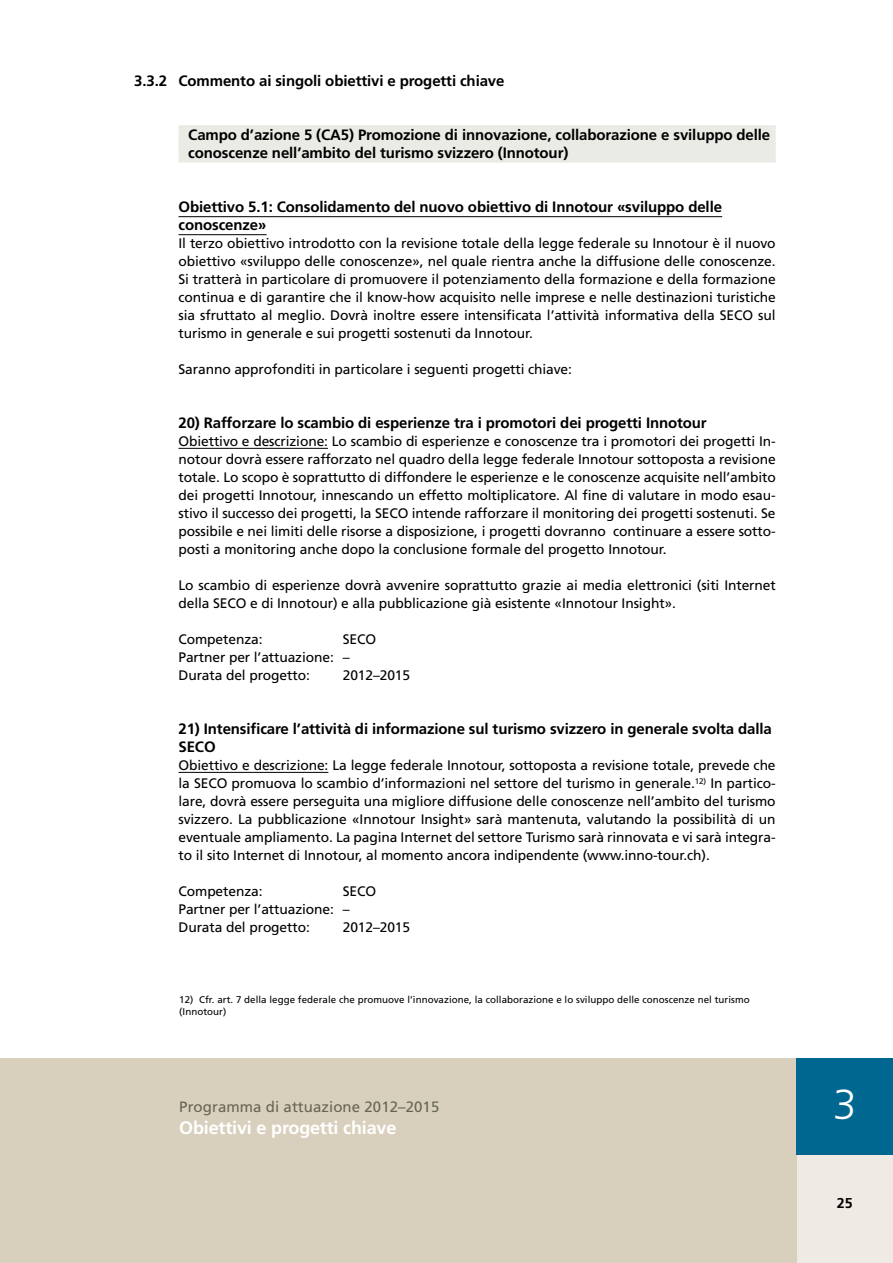
<style>
.page{position:relative;width:893px;height:1263px;background:#fff}
.page>*{position:absolute;margin:0;border:0;box-sizing:border-box;transform-origin:0 0}
.t1{font:300 42px "Frutiger";color:#fff}
.t2{font:700 18px "Frutiger";letter-spacing:-.01em;color:#fff}
.t3{font:700 15px/18px "Frutiger";letter-spacing:-.01em;color:#000}
.t4{font:15px "Frutiger";letter-spacing:.005em;color:#676653}
.t5{font:700 14.25px "Frutiger";color:#000}
.t6{font:13.8px/18px "Frutiger";letter-spacing:-.01em;color:#000;text-align:justify}
.t7{font:9.75px/11.7px "Frutiger";letter-spacing:.005em;color:#000}
</style>
<div class="page">
<div style="left:0;top:1058px;width:893px;height:205px;background:#d9cfbd"></div>
<div style="left:797px;top:1154px;width:96px;height:109px;background:#efebe4"></div>
<div style="left:797px;top:1058px;width:96px;height:96px;background:#006890"></div>
<div style="left:179px;top:125px;width:597px;height:20px;background:#ebebe6"></div>
<div style="left:179px;top:143px;width:597px;height:20px;background:#ebebe6"></div>
<hr style="left:179px;top:216px;width:543px;height:1px;background:#000">
<hr style="left:179px;top:234px;width:88px;height:1px;background:#000">
<hr style="left:179px;top:448px;width:149px;height:1px;background:#000">
<hr style="left:179px;top:772px;width:149px;height:1px;background:#000">
<p class="t3" style="left:134px;top:72px;width:372px">3.3.2 Commento ai singoli obiettivi e progetti chiave</p>
<p class="t3" style="left:188px;top:126px;width:583px">Campo d’azione 5 (CA5) Promozione di innovazione, collaborazione e sviluppo delle conoscenze nell’ambito del turismo svizzero (Innotour)</p>
<p class="t3" style="left:179px;top:198px;width:545px">Obiettivo 5.1: Consolidamento del nuovo obiettivo di Innotour «sviluppo delle conoscenze»</p>
<p class="t6" style="left:179px;top:234px;width:599px">Il terzo obiettivo introdotto con la revisione totale della legge federale su Innotour è il nuovo obiettivo «sviluppo delle conoscenze», nel quale rientra anche la diffusione delle conoscenze.<br>Si tratterà in particolare di promuovere il potenziamento della formazione e della formazione continua e di garantire che il know-how acquisito nelle imprese e nelle destinazioni turistiche sia sfruttato al meglio. Dovrà inoltre essere intensificata l’attività informativa della SECO sul turismo in generale e sui progetti sostenuti da Innotour.</p>
<p class="t6" style="left:179px;top:360px;width:395px">Saranno approfonditi in particolare i seguenti progetti chiave:</p>
<p class="t3" style="left:179px;top:414px;width:530px">20) Rafforzare lo scambio di esperienze tra i promotori dei progetti Innotour</p>
<p class="t6" style="left:179px;top:432px;width:599px">Obiettivo e descrizione: Lo scambio di esperienze e conoscenze tra i promotori dei progetti In&shy;notour dovrà essere rafforzato nel quadro della legge federale Innotour sottoposta a revisione totale. Lo scopo è soprattutto di diffondere le esperienze e le conoscenze acquisite nell’ambito dei progetti Innotour, innescando un effetto moltiplicatore. Al fine di valutare in modo esau&shy;stivo il successo dei progetti, la SECO intende rafforzare il monitoring dei progetti sostenuti. Se possibile e nei limiti delle risorse a disposizione, i progetti dovranno continuare a essere sotto&shy;posti a monitoring anche dopo la conclusione formale del progetto Innotour.</p>
<p class="t6" style="left:179px;top:576px;width:599px">Lo scambio di esperienze dovrà avvenire soprattutto grazie ai media elettronici (siti Internet della SECO e di Innotour) e alla pubblicazione già esistente «Innotour Insight».</p>
<p class="t6" style="left:179px;top:630px;width:86px">Competenza:</p>
<p class="t6" style="left:179px;top:630px;width:199px;text-align:left;text-indent:164px">SECO<br>Partner per l’attuazione: –<br>Durata del progetto:</p>
<p class="t6" style="left:343px;top:666px;width:69px">2012–2015</p>
<p class="t3" style="left:179px;top:720px;width:595px">21) Intensificare l’attività di informazione sul turismo svizzero in generale svolta dalla<br>SECO</p>
<p class="t6" style="left:179px;top:756px;width:599px">Obiettivo e descrizione: La legge federale Innotour, sottoposta a revisione totale, prevede che la SECO promuova lo scambio d’informazioni nel settore del turismo in generale.<sup>12)</sup> In partico&shy;lare, dovrà essere perseguita una migliore diffusione delle conoscenze nell’ambito del turismo svizzero. La pubblicazione «Innotour Insight» sarà mantenuta, valutando la possibilità di un eventuale ampliamento. La pagina Internet del settore Turismo sarà rinnovata e vi sarà integra&shy;to il sito Internet di Innotour, al momento ancora indipendente (www.inno-tour.ch).</p>
<p class="t6" style="left:179px;top:882px;width:86px">Competenza:</p>
<p class="t6" style="left:179px;top:882px;width:199px;text-align:left;text-indent:164px">SECO<br>Partner per l’attuazione: –<br>Durata del progetto:</p>
<p class="t6" style="left:343px;top:918px;width:69px">2012–2015</p>
<p class="t7" style="left:179px;top:994px;width:572px">12) Cfr. art. 7 della legge federale che promuove l’innovazione, la collaborazione e lo sviluppo delle conoscenze nel turismo (Innotour)</p>
<p class="t4" style="left:179px;top:1098px;width:262px">Programma di attuazione 2012–2015</p>
<h1 class="t1" style="left:833px;top:1081px;width:25px">3</h1>
<h2 class="t2" style="left:179px;top:1117px;width:219px">Obiettivi e progetti chiave</h2>
<p class="t5" style="left:837px;top:1194px;width:17px">25</p>
</div>
